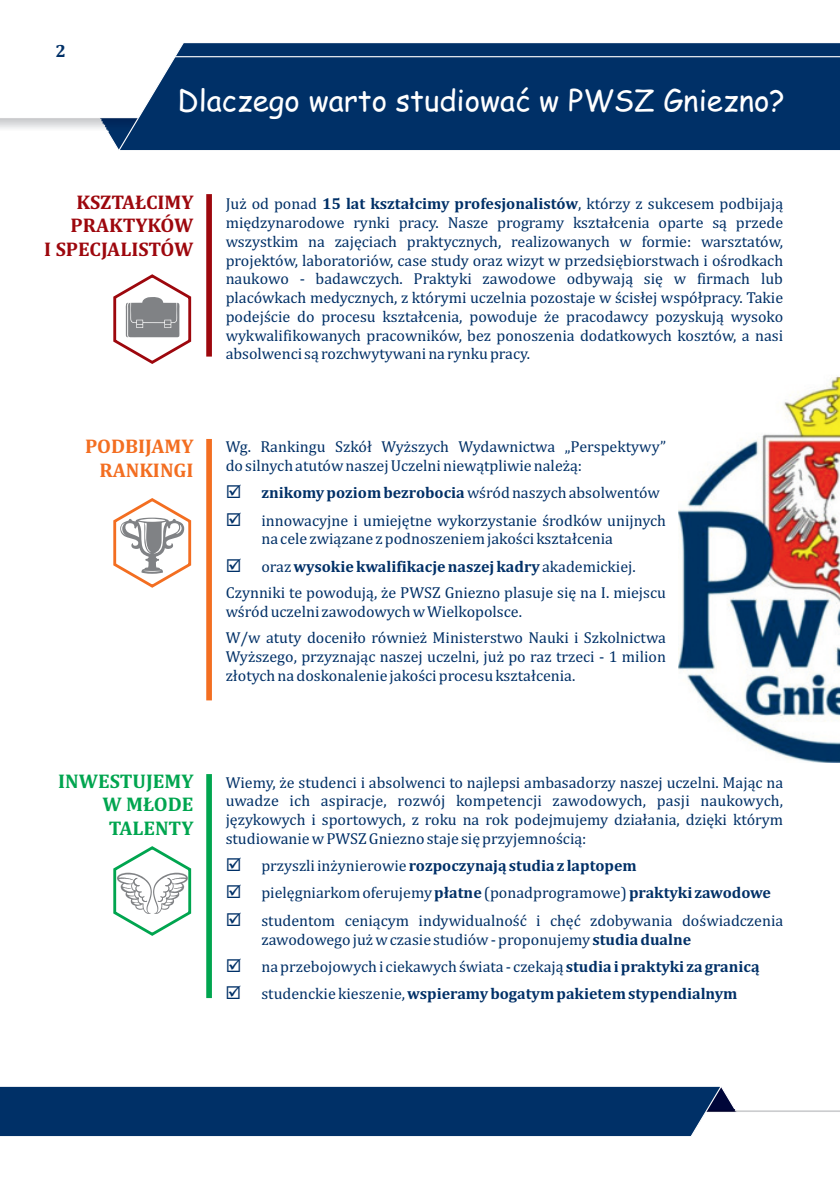
<style>
.page{position:relative;width:840px;height:1191px;background:#fff}
.page>*{position:absolute;margin:0;border:0;box-sizing:border-box;transform-origin:0 0}
.t1{font:29.4px "Comic Sans MS";color:#fff}
.t2{font:700 20px/23.4px "Cambria";color:#9d070d;text-align:right}
.t3{font:700 20px/23.4px "Cambria";color:#00a54f;text-align:right}
.t4{font:700 20px/23.4px "Cambria";color:#f36e21;text-align:right}
.t5{font:700 18px "Cambria";color:#003067}
.t6{font:16px/18.8px "Cambria";color:#003067}
.t7{font:700 16px "Cambria";color:#003067}
.s1{font-weight:700}
.s2{font-weight:400}
</style>
<div class="page">
<svg style="left:117px;top:43px;width:722px;height:108px;background:#123f72"></svg>
<div style="left:0;top:1086px;width:722px;height:51px;background:#003067"></div>
<img style="left:678px;top:376px;width:161px;height:386px">
<div style="left:206px;top:194px;width:6px;height:162px;background:#9d070d"></div>
<div style="left:206px;top:439px;width:6px;height:261px;background:#f36e21"></div>
<div style="left:206px;top:774px;width:6px;height:224px;background:#00a54f"></div>
<svg style="left:113px;top:498px;width:79px;height:90px"></svg>
<svg style="left:113px;top:274px;width:79px;height:90px"></svg>
<svg style="left:113px;top:846px;width:79px;height:90px"></svg>
<p class="t5" style="left:56px;top:43px;width:12px">2</p>
<h1 class="t1" style="left:177px;top:88px;width:608px">Dlaczego warto studiować w PWSZ Gniezno?</h1>
<p class="t2" style="left:44px;top:192px;width:151px">KSZTAŁCIMY<br>PRAKTYKÓW<br>I SPECJALISTÓW</p>
<p class="t4" style="left:85px;top:436px;width:110px">PODBIJAMY<br>RANKINGI</p>
<p class="t6" style="left:225px;top:195px;width:558px;text-align:justify">Już od ponad <span class="s1">15 lat kształcimy profesjonalistów</span>, którzy z sukcesem podbijają międzynarodowe rynki pracy. Nasze programy kształcenia oparte są przede wszystkim na zajęciach praktycznych, realizowanych w formie: warsztatów, projektów, laboratoriów, case study oraz wizyt w przedsiębiorstwach i ośrodkach naukowo - badawczych. Praktyki zawodowe odbywają się w firmach lub placówkach medycznych, z którymi uczelnia pozostaje w ścisłej współpracy. Takie podejście do procesu kształcenia, powoduje że pracodawcy pozyskują wysoko wykwalifikowanych pracowników, bez ponoszenia dodatkowych kosztów, a nasi absolwenci są rozchwytywani na rynku pracy.</p>
<p class="t6" style="left:225px;top:438px;width:441px">Wg. Rankingu Szkół Wyższych Wydawnictwa „Perspektywy” do silnych atutów naszej Uczelni niewątpliwie należą:</p>
<p class="t6" style="left:261px;top:480px;width:406px;line-height:27.4px"><span class="s1">znikomy poziom bezrobocia</span> wśród naszych absolwentów innowacyjne i umiejętne wykorzystanie środków unijnych</p>
<p class="t6" style="left:261px;top:530px;width:353px">na cele związane z podnoszeniem jakości kształcenia</p>
<p class="t7" style="left:261px;top:559px;width:375px"><span class="s2">oraz</span>wysokie kwalifikacje naszej kadry <span class="s2">akademickiej.</span></p>
<p class="t6" style="left:225px;top:584px;width:441px">Czynniki te powodują, że PWSZ Gniezno plasuje się na I. miejscu</p>
<p class="t6" style="left:225px;top:599px;width:441px;line-height:26.2px">wśród uczelni zawodowych w Wielkopolsce.<br>W/w atuty doceniło również Ministerstwo Nauki i Szkolnictwa</p>
<p class="t6" style="left:225px;top:648px;width:441px">Wyższego, przyznając naszej uczelni, już po raz trzeci - 1 milion złotych na doskonalenie jakości procesu kształcenia.</p>
<p class="t3" style="left:58px;top:770px;width:137px">INWESTUJEMY<br>W MŁODE<br>TALENTY</p>
<p class="t6" style="left:225px;top:773px;width:558px;text-align:justify">Wiemy, że studenci i absolwenci to najlepsi ambasadorzy naszej uczelni. Mając na uwadze ich aspiracje, rozwój kompetencji zawodowych, pasji naukowych, językowych i sportowych, z roku na rok podejmujemy działania, dzięki którym studiowanie w PWSZ Gniezno staje się przyjemnością:</p>
<p class="t6" style="left:261px;top:852px;width:523px;line-height:27.4px">przyszli inżynierowie <span class="s1">rozpoczynają studia z laptopem<br></span>pielęgniarkom oferujemy <span class="s1">płatne</span> (ponadprogramowe) <span class="s1">praktyki zawodowe </span>studentom ceniącym indywidualność i chęć zdobywania doświadczenia</p>
<p class="t6" style="left:261px;top:926px;width:499px;line-height:27.2px">zawodowego już w czasie studiów - proponujemy <span class="s1">studia dualne<br></span>na przebojowych i ciekawych świata - czekają <span class="s1">studia i praktyki za granicą </span>studenckie kieszenie, <span class="s1">wspieramy bogatym pakietem stypendialnym</span></p>
</div>
